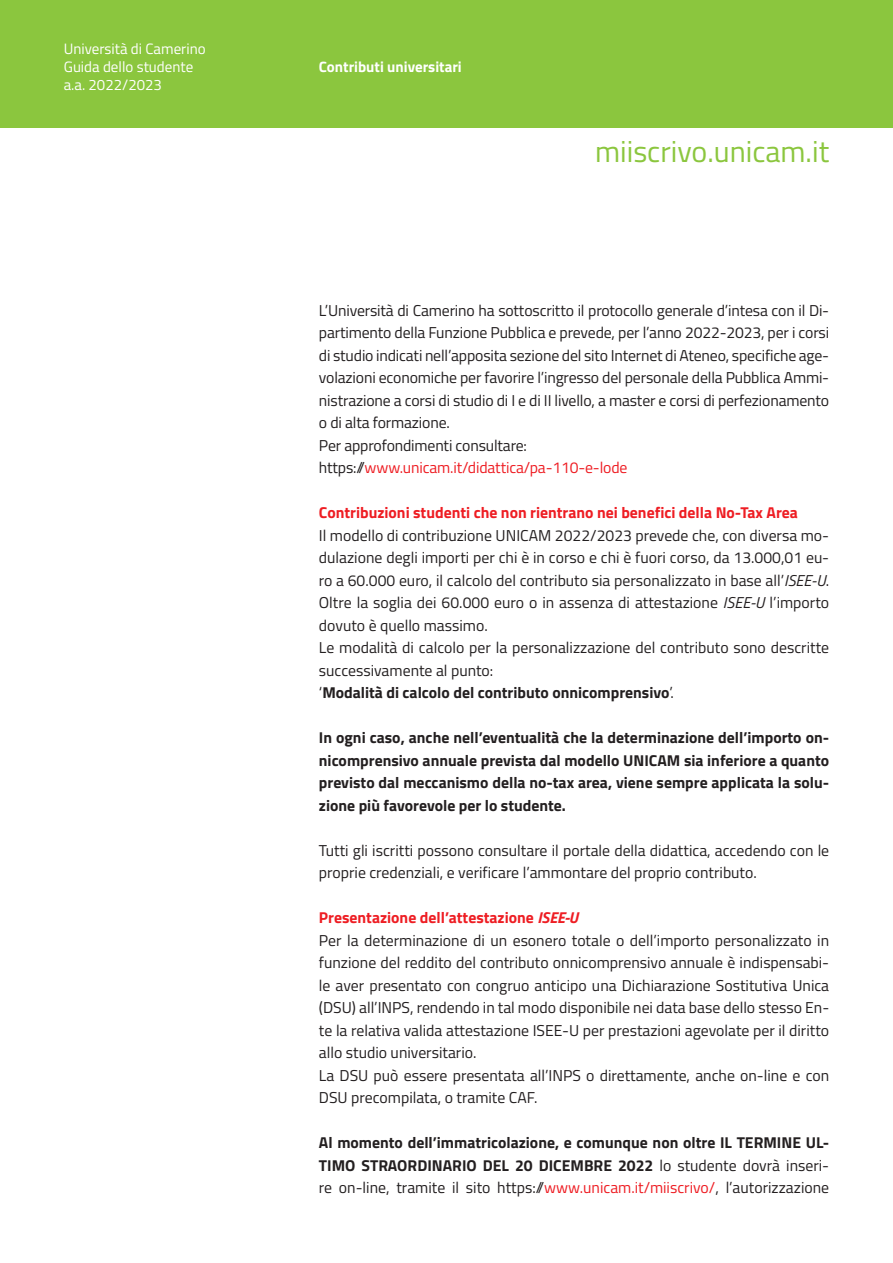
<style>
.page{position:relative;width:893px;height:1263px;background:#fff}
.page>*{position:absolute;margin:0;border:0;box-sizing:border-box;transform-origin:0 0}
.t1{font:30px "Titillium Web";color:#8bc63e}
.t2{font:15.75px/22.5px "Titillium Web";color:#231f20;text-align:justify}
.t3{font:700 15.75px/22.5px "Titillium Web";color:#231f20;text-align:justify}
.t4{font:700 15.75px "Titillium Web";color:#ee1d23}
.t5{font:15.75px "Titillium Web";letter-spacing:-.01em;color:#ee1d23}
.t6{font:15px "Titillium Web";color:#fff}
.t7{font:700 15px "Titillium Web";color:#fff}
.s1{color:#231f20}
.s2{font-style:italic}
.s3{font-weight:400}
.s4{font-weight:400;color:#ee1d23}
</style>
<div class="page">
<div style="left:0;top:0;width:893px;height:128px;background:#8bc63e"></div>
<p class="t6" style="left:64px;top:38px;width:143px">Università di Camerino</p>
<p class="t6" style="left:64px;top:56px;width:131px">Guida dello studente</p>
<p class="t6" style="left:64px;top:74px;width:100px">a.a. 2022/2023</p>
<p class="t7" style="left:319px;top:56px;width:144px">Contributi universitari</p>
<p class="t1" style="left:595px;top:129px;width:236px">miiscrivo.unicam.it</p>
<p class="t2" style="left:319px;top:298px;width:512px">L’Università di Camerino ha sottoscritto il protocollo generale d’intesa con il Di&shy;partimento della Funzione Pubblica e prevede, per l’anno 2022-2023, per i corsi di studio indicati nell’apposita sezione del sito Internet di Ateneo, specifiche age&shy;volazioni economiche per favorire l’ingresso del personale della Pubblica Ammi&shy;nistrazione a corsi di studio di I e di II livello, a master e corsi di perfezionamento o di alta formazione.</p>
<p class="t2" style="left:319px;top:433px;width:210px">Per approfondimenti consultare:</p>
<p class="t5" style="left:319px;top:456px;width:310px"><span class="s1">https://</span>www.unicam.it/didattica/pa-110-e-lode</p>
<p class="t4" style="left:319px;top:500px;width:480px">Contribuzioni studenti che non rientrano nei benefici della No-Tax Area</p>
<p class="t2" style="left:319px;top:523px;width:512px">Il modello di contribuzione UNICAM 2022/2023 prevede che, con diversa mo&shy;dulazione degli importi per chi è in corso e chi è fuori corso, da 13.000,01 eu&shy;ro a 60.000 euro, il calcolo del contributo sia personalizzato in base all’<span class="s2">ISEE-U</span>.<br>Oltre la soglia dei 60.000 euro o in assenza di attestazione <span class="s2">ISEE-U</span> l’importo dovuto è quello massimo.</p>
<p class="t2" style="left:319px;top:635px;width:512px">Le modalità di calcolo per la personalizzazione del contributo sono descritte successivamente al punto:</p>
<p class="t3" style="left:319px;top:680px;width:356px"><span class="s3">‘</span>Modalità di calcolo del contributo onnicomprensivo<span class="s3">’.</span></p>
<p class="t3" style="left:319px;top:725px;width:512px">In ogni caso, anche nell’eventualità che la determinazione dell’importo on&shy;nicomprensivo annuale prevista dal modello UNICAM sia inferiore a quanto previsto dal meccanismo della no-tax area, viene sempre applicata la solu&shy;zione più favorevole per lo studente.</p>
<p class="t2" style="left:319px;top:838px;width:512px">Tutti gli iscritti possono consultare il portale della didattica, accedendo con le proprie credenziali, e verificare l’ammontare del proprio contributo.</p>
<p class="t4" style="left:319px;top:905px;width:261px">Presentazione dell’attestazione <span class="s2">ISEE-U</span></p>
<p class="t2" style="left:319px;top:928px;width:512px">Per la determinazione di un esonero totale o dell’importo personalizzato in funzione del reddito del contributo onnicomprensivo annuale è indispensabi&shy;le aver presentato con congruo anticipo una Dichiarazione Sostitutiva Unica (DSU) all’INPS, rendendo in tal modo disponibile nei data base dello stesso En&shy;te la relativa valida attestazione ISEE-U per prestazioni agevolate per il diritto allo studio universitario.</p>
<p class="t2" style="left:319px;top:1063px;width:512px">La DSU può essere presentata all’INPS o direttamente, anche on-line e con<br>DSU precompilata, o tramite CAF.</p>
<p class="t3" style="left:319px;top:1130px;width:512px">Al momento dell’immatricolazione, e comunque non oltre IL TERMINE UL-TIMO STRAORDINARIO DEL 20 DICEMBRE 2022 <span class="s3">lo studente dovrà inseri&shy;re on-line, tramite il sito https://</span><span class="s4">www.unicam.it/miiscrivo/</span><span class="s3">, l’autorizzazione</span></p>
</div>
